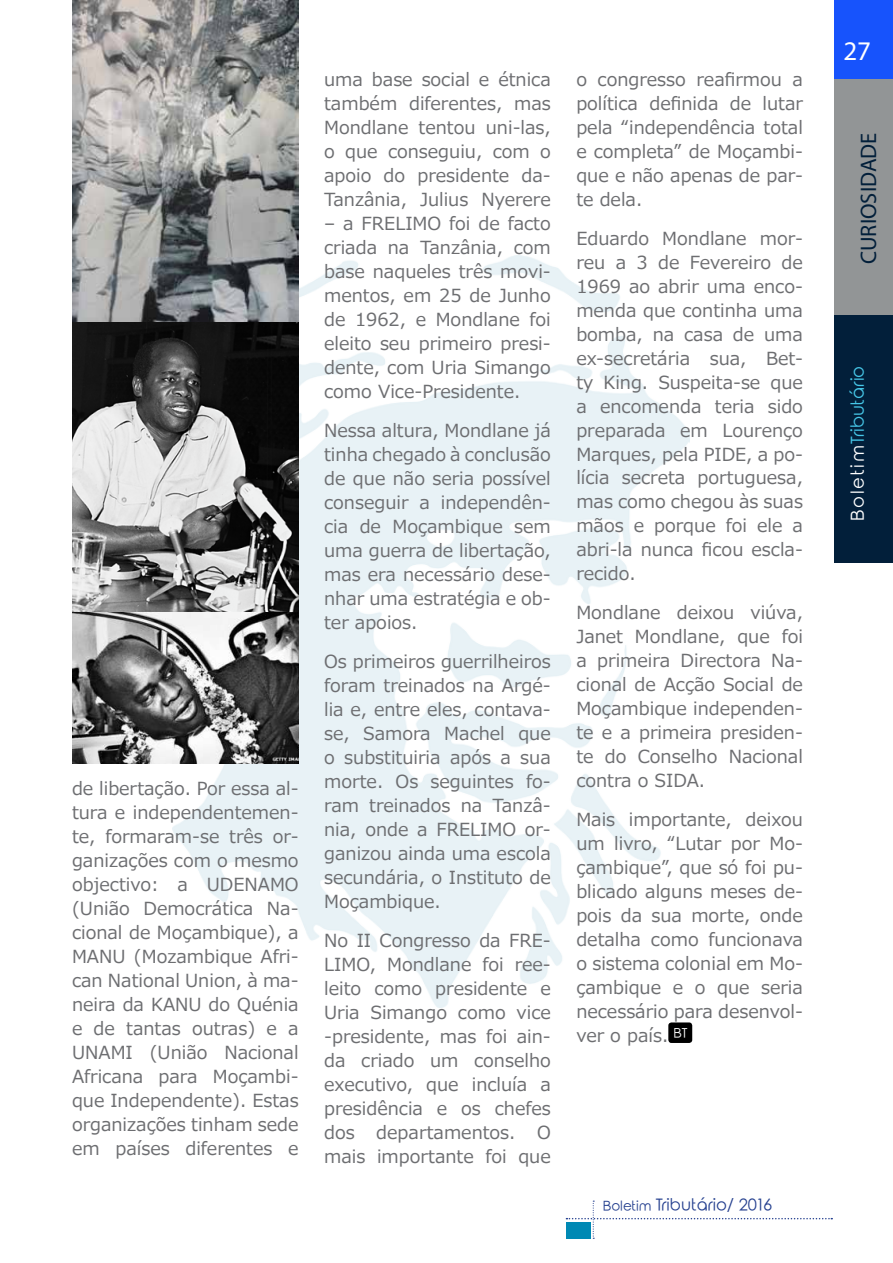
<style>
.page{position:relative;width:893px;height:1263px;background:#fff}
.page>*{position:absolute;margin:0;border:0;box-sizing:border-box;transform-origin:0 0}
.t1{font:27px "Myriad Pro";color:#fff}
.t2{font:22.5px "Myriad Pro";color:#021f3a}
.t3{font:18px/24px "Meiryo";color:#6d6e71;text-align:justify}
.t4{font:18px "Rounded Elegance";letter-spacing:.05em;color:#46c6e7}
.t5{font:16.5px "Rounded Elegance";color:#25408f}
.s1{font-size:13.5px}
.s2{color:#fff}
</style>
<div class="page">
<svg style="left:566px;top:1200px;width:266px;height:39px"></svg>
<div style="left:566px;top:1222px;width:25px;height:16px;background:#0089b4"></div>
<div style="left:834px;top:315px;width:59px;height:248px;background:#021f3a"></div>
<div style="left:834px;top:0;width:59px;height:81px;background:#1753fc"></div>
<div style="left:834px;top:79px;width:59px;height:236px;background:#929596"></div>
<img style="left:172px;top:255px;width:518px;height:753px">
<div style="left:668px;top:1022px;width:24px;height:21px;background:#000;border-radius:3px"></div>
<img style="left:72px;top:0;width:227px;height:763px">
<p class="t3" style="left:72px;top:778px;width:228px">de libertação. Por essa al&shy;tura e independentemen&shy;te, formaram-se três or&shy;ganizações com o mesmo objectivo: a UDENAMO (União Democrática Na&shy;cional de Moçambique), a MANU (Mozambique Afri&shy;can National Union, à ma&shy;neira da KANU do Quénia e de tantas outras) e a UNAMI (União Nacional Africana para Moçambi&shy;que Independente). Estas organizações tinham sede em países diferentes e</p>
<p class="t3" style="left:324px;top:68px;width:228px">uma base social e étnica também diferentes, mas Mondlane tentou uni-las, o que conseguiu, com o apoio do presidente da-Tanzânia, Julius Nyerere</p>
<p class="t3" style="left:324px;top:212px;width:228px">– a FRELIMO foi de facto criada na Tanzânia, com base naqueles três movi&shy;mentos, em 25 de Junho de 1962, e Mondlane foi eleito seu primeiro presi&shy;dente, com Uria Simango como Vice-Presidente.</p>
<p class="t3" style="left:324px;top:419px;width:228px">Nessa altura, Mondlane já tinha chegado à conclusão de que não seria possível conseguir a independên&shy;cia de Moçambique sem uma guerra de libertação, mas era necessário dese&shy;nhar uma estratégia e ob&shy;ter apoios.</p>
<p class="t3" style="left:324px;top:650px;width:228px">Os primeiros guerrilheiros foram treinados na Argé&shy;lia e, entre eles, contava&shy;se, Samora Machel que o substituiria após a sua morte. Os seguintes fo&shy;ram treinados na Tanzâ&shy;nia, onde a FRELIMO or&shy;ganizou ainda uma escola secundária, o Instituto de Moçambique.</p>
<p class="t3" style="left:324px;top:929px;width:228px">No II Congresso da FRE-LIMO, Mondlane foi ree&shy;leito como presidente e Uria Simango como vice -presidente, mas foi ain&shy;da criado um conselho executivo, que incluía a presidência e os chefes dos departamentos. O mais importante foi que</p>
<p class="t3" style="left:576px;top:68px;width:228px">o congresso reafirmou a política definida de lutar pela “independência total e completa” de Moçambi&shy;que e não apenas de par&shy;te dela.</p>
<p class="t3" style="left:576px;top:227px;width:228px">Eduardo Mondlane mor&shy;reu a 3 de Fevereiro de 1969 ao abrir uma enco&shy;menda que continha uma bomba, na casa de uma ex-secretária sua, Bet&shy;ty King. Suspeita-se que a encomenda teria sido preparada em Lourenço Marques, pela PIDE, a po&shy;lícia secreta portuguesa, mas como chegou às suas mãos e porque foi ele a abri-la nunca ficou escla&shy;recido.</p>
<p class="t3" style="left:576px;top:602px;width:228px">Mondlane deixou viúva, Janet Mondlane, que foi a primeira Directora Na&shy;cional de Acção Social de Moçambique independen&shy;te e a primeira presiden&shy;te do Conselho Nacional contra o SIDA.</p>
<p class="t3" style="left:576px;top:809px;width:228px">Mais importante, deixou um livro, “Lutar por Mo&shy;çambique”, que só foi pu&shy;blicado alguns meses de&shy;pois da sua morte, onde detalha como funcionava o sistema colonial em Mo&shy;çambique e o que seria necessário para desenvol&shy;ver o país. <sup>BT</sup></p>
<p class="t5" style="left:603px;top:1195px;width:171px"><span class="s1">Boletim</span> Tributário/ 2016</p>
<h1 class="t1" style="left:843px;top:34px;width:29px">27</h1>
<p class="t2" style="left:855px;top:264px;width:131px;rotate:-90deg">CURIOSIDADE</p>
<p class="t4" style="left:847px;top:521px;width:157px;rotate:-90deg"><span class="s2">Boletim</span>Tributário</p>
</div>
